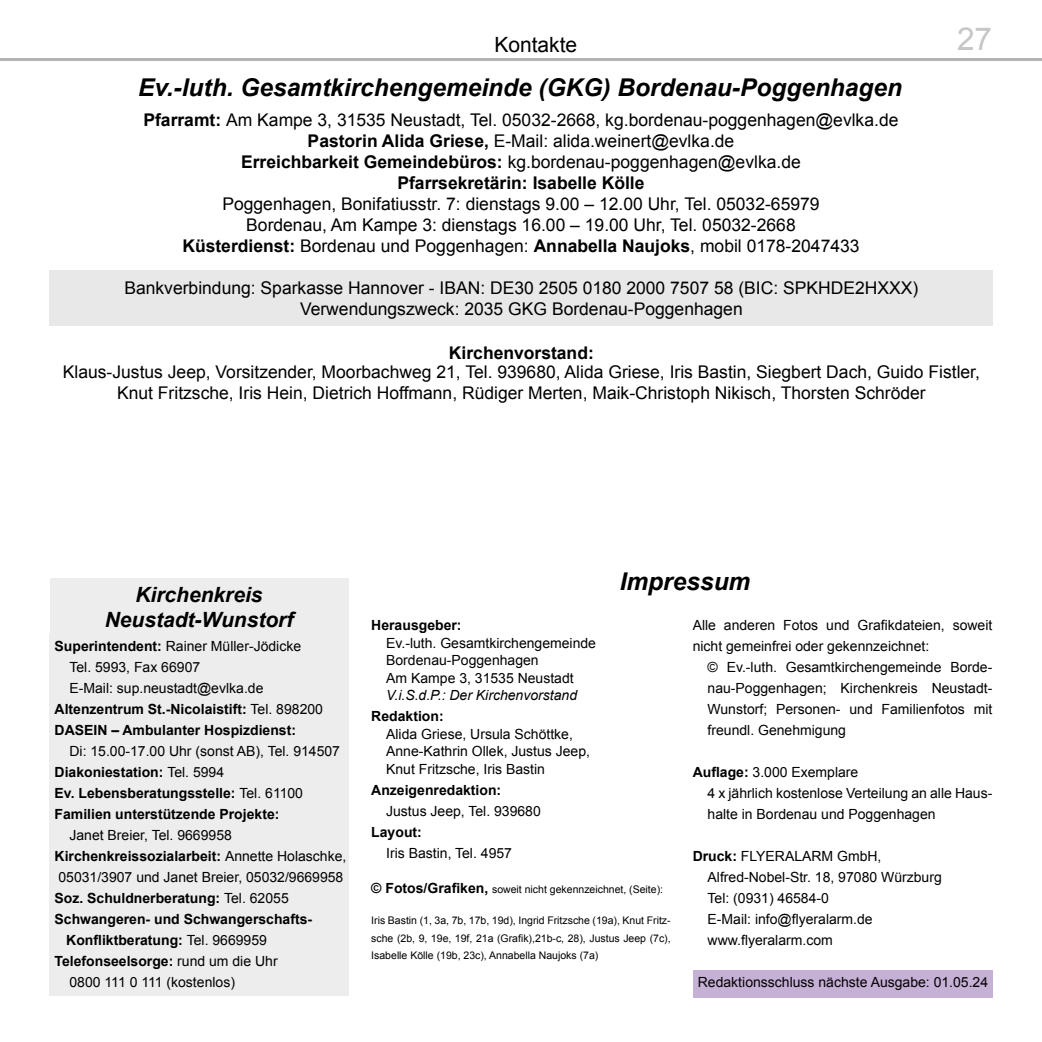
<style>
.page{position:relative;width:1042px;height:1042px;background:#fff}
.page>*{position:absolute;margin:0;border:0;box-sizing:border-box;transform-origin:0 0}
.t1{font:31.5px "Arial";color:#c5c6c6}
.t2{font:italic 700 24.5px "Arial";color:#000}
.t3{font:italic 700 21px/25.2px "Arial";color:#000;text-align:center}
.t4{font:21px "Arial";color:#000}
.t5{font:17.5px/21px "Arial";color:#000;text-align:center}
.t6{font:700 17.5px "Arial";color:#000}
.t7{font:14px/21px "Arial";color:#000}
.t8{font:700 14px/21px "Arial";color:#000}
.t9{font:14px "Arial";color:#060003}
.t10{font:italic 14px "Arial";color:#000}
.t11{font:10.5px/17.5px "Arial";color:#000;text-align:justify}
.s1{font-weight:700}
.s2{font-weight:400}
.s3{font-weight:700;font-size:14px}
</style>
<div class="page">
<hr style="left:0;top:58px;width:1042px;height:3px;background:#000">
<div style="left:50px;top:633px;width:299px;height:362px;background:#ededed"></div>
<div style="left:50px;top:578px;width:298px;height:61px;background:#ededed"></div>
<div style="left:693px;top:970px;width:300px;height:27px;background:#c6b1d6"></div>
<div style="left:50px;top:270px;width:943px;height:55px;background:#e8e8e9"></div>
<h3 class="t4" style="left:494px;top:30px;width:84px">Kontakte</h3>
<h1 class="t1" style="left:957px;top:17px;width:37px">27</h1>
<h2 class="t2" style="left:138px;top:71px;width:765px">Ev.-luth. Gesamtkirchengemeinde (GKG) Bordenau-Poggenhagen</h2>
<p class="t5" style="left:143px;top:109px;width:756px"><span class="s1">Pfarramt:</span> Am Kampe 3, 31535 Neustadt, Tel. 05032-2668, kg.bordenau-poggenhagen@evlka.de <span class="s1">Pastorin Alida Griese,</span> E-Mail: alida.weinert@evlka.de<br><span class="s1">Erreichbarkeit Gemeindebüros:</span> kg.bordenau-poggenhagen@evlka.de<br><span class="s1">Pfarrsekretärin: Isabelle Kölle</span></p>
<p class="t5" style="left:182px;top:193px;width:679px">Poggenhagen, Bonifatiusstr. 7: dienstags 9.00 – 12.00 Uhr, Tel. 05032-65979<br>Bordenau, Am Kampe 3: dienstags 16.00 – 19.00 Uhr, Tel. 05032-2668<br><span class="s1">Küsterdienst:</span> Bordenau und Poggenhagen: <span class="s1">Annabella Naujoks</span>, mobil 0178-2047433</p>
<p class="t5" style="left:124px;top:277px;width:795px">Bankverbindung: Sparkasse Hannover - IBAN: DE30 2505 0180 2000 7507 58 (BIC: SPKHDE2HXXX)<br>Verwendungszweck: 2035 GKG Bordenau-Poggenhagen</p>
<p class="t6" style="left:449px;top:340px;width:146px">Kirchenvorstand:</p>
<p class="t5" style="left:63px;top:361px;width:918px">Klaus-Justus Jeep, Vorsitzender, Moorbachweg 21, Tel. 939680, Alida Griese, Iris Bastin, Siegbert Dach, Guido Fistler,<br>Knut Fritzsche, Iris Hein, Dietrich Hoffmann, Rüdiger Merten, Maik-Christoph Nikisch, Thorsten Schröder</p>
<h3 class="t3" style="left:105px;top:583px;width:190px">Kirchenkreis<br>Neustadt-Wunstorf</h3>
<p class="t7" style="left:55px;top:635px;width:248px"><span class="s1">Superintendent:</span> Rainer Müller-Jödicke</p>
<p class="t7" style="left:69px;top:656px;width:132px">Tel. 5993, Fax 66907</p>
<p class="t7" style="left:69px;top:677px;width:195px">E-Mail: sup.neustadt@evlka.de</p>
<p class="t8" style="left:55px;top:699px;width:270px">Altenzentrum St.-Nicolaistift: <span class="s2">Tel. 898200</span></p>
<p class="t8" style="left:55px;top:720px;width:243px">DASEIN – Ambulanter Hospizdienst:</p>
<p class="t8" style="left:55px;top:741px;width:287px;text-indent:15px"><span class="s2">Di: 15.00-17.00 Uhr (sonst AB), Tel. 914507<br></span>Diakoniestation: <span class="s2">Tel. 5994<br></span>Ev. Lebensberatungsstelle: <span class="s2">Tel. 61100<br></span>Familien unterstützende Projekte:</p>
<p class="t7" style="left:69px;top:824px;width:164px">Janet Breier, Tel. 9669958</p>
<p class="t8" style="left:55px;top:846px;width:293px">Kirchenkreissozialarbeit: <span class="s2">Annette Holaschke,</span></p>
<p class="t7" style="left:58px;top:866px;width:286px">05031/3907 und Janet Breier, 05032/9669958</p>
<p class="t8" style="left:55px;top:888px;width:236px">Soz. Schuldnerberatung: <span class="s2">Tel. 62055</span></p>
<p class="t8" style="left:55px;top:909px;width:259px">Schwangeren- und Schwangerschafts-</p>
<p class="t8" style="left:66px;top:930px;width:202px">Konfliktberatung: <span class="s2">Tel. 9669959</span></p>
<p class="t8" style="left:55px;top:951px;width:225px">Telefonseelsorge: <span class="s2">rund um die Uhr</span></p>
<p class="t7" style="left:69px;top:971px;width:167px">0800 111 0 111 (kostenlos)</p>
<h2 class="t2" style="left:620px;top:565px;width:132px">Impressum</h2>
<p class="t8" style="left:371px;top:615px;width:92px">Herausgeber:</p>
<p class="t7" style="left:386px;top:634px;width:211px;line-height:17.5px">Ev.-luth. Gesamtkirchengemeinde<br>Bordenau-Poggenhagen<br>Am Kampe 3, 31535 Neustadt</p>
<p class="t10" style="left:386px;top:686px;width:192px">V.i.S.d.P.: Der Kirchenvorstand</p>
<p class="t8" style="left:371px;top:706px;width:74px">Redaktion:</p>
<p class="t7" style="left:386px;top:725px;width:205px;line-height:17.5px">Alida Griese, Ursula Schöttke,<br>Anne-Kathrin Ollek, Justus Jeep,<br>Knut Fritzsche, Iris Bastin</p>
<p class="t8" style="left:371px;top:779px;width:131px">Anzeigenredaktion:</p>
<p class="t7" style="left:386px;top:800px;width:156px">Justus Jeep, Tel. 939680</p>
<p class="t8" style="left:371px;top:821px;width:52px">Layout:</p>
<p class="t7" style="left:386px;top:842px;width:127px">Iris Bastin, Tel. 4957</p>
<p class="t11" style="left:371px;top:880px;width:293px"><span class="s3">© Fotos/Grafiken,</span> soweit nicht gekennzeichnet, (Seite):</p>
<p class="t11" style="left:371px;top:911px;width:301px">Iris Bastin (1, 3a, 7b, 17b, 19d), Ingrid Fritzsche (19a), Knut Fritz&shy;sche (2b, 9, 19e, 19f, 21a (Grafik),21b-c, 28), Justus Jeep (7c), Isabelle Kölle (19b, 23c), Annabella Naujoks (7a)</p>
<p class="t7" style="left:693px;top:614px;width:301px">Alle anderen Fotos und Grafikdateien, soweit nicht gemeinfrei oder gekennzeichnet:</p>
<p class="t7" style="left:707px;top:656px;width:286px;text-align:justify">© Ev.-luth. Gesamtkirchengemeinde Borde&shy;nau-Poggenhagen; Kirchenkreis Neustadt-Wunstorf; Personen- und Familienfotos mit freundl. Genehmigung</p>
<p class="t7" style="left:707px;top:761px;width:286px;text-indent:-15px"><span class="s1">Auflage:</span> 3.000 Exemplare<br>4 x jährlich kostenlose Verteilung an alle Haus&shy;halte in Bordenau und Poggenhagen</p>
<p class="t7" style="left:707px;top:845px;width:236px;text-indent:-15px"><span class="s1">Druck:</span> FLYERALARM GmbH,<br>Alfred-Nobel-Str. 18, 97080 Würzburg<br>Tel: (0931) 46584-0<br>E-Mail: info@flyeralarm.de www.flyeralarm.com</p>
<p class="t9" style="left:698px;top:972px;width:292px">Redaktionsschluss nächste Ausgabe: 01.05.24</p>
</div>
